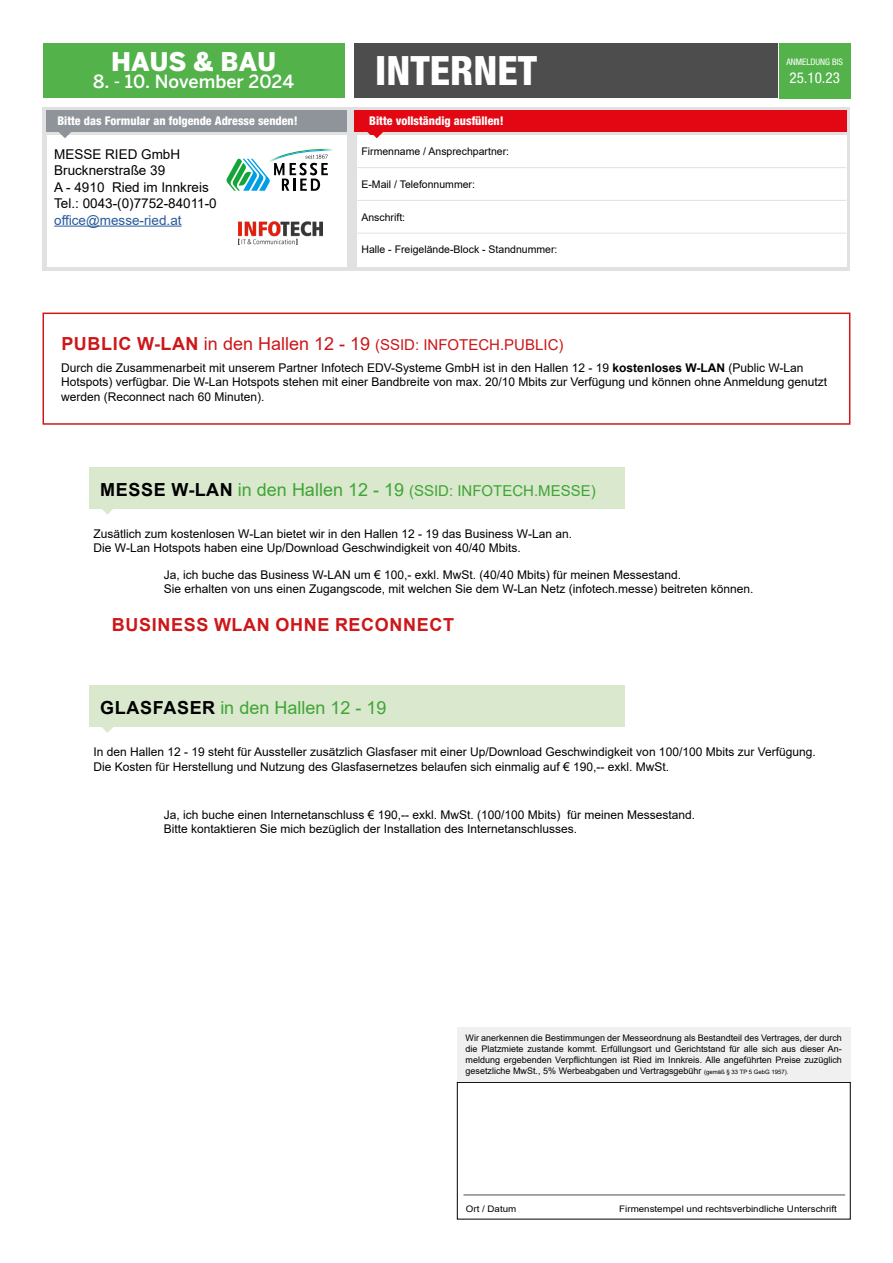
<style>
.page{position:relative;width:893px;height:1263px;background:#fff}
.page>*{position:absolute;margin:0;border:0;box-sizing:border-box;transform-origin:0 0}
.t1{font:800 condensed 40.5px "Helvetica Neue LT Std";color:#fff}
.t2{font:900 25.5px "Benton Sans";color:#fff}
.t3{font:18px "Arial";color:#3fa535}
.t4{font:700 18px "Arial";letter-spacing:.035em;color:#cd1719}
.t5{font:500 18px "Benton Sans";color:#fff}
.t6{font:15px "Arial";color:#cd1719}
.t7{font:15px "Arial";color:#3fa535}
.t8{font:condensed 15px "Helvetica Neue LT Std";color:#fff}
.t9{font:13.5px/16.5px "Arial";color:#000}
.t10{font:13.5px "Arial";color:#275b9b}
.t11{font:12px/14.4px "Arial";color:#000}
.t12{font:800 condensed 12px "Helvetica Neue LT Std";color:#fff}
.t13{font:10.5px "Arial";color:#000}
.t14{font:9px/10.8px "Arial";color:#000;text-align:justify}
.t15{font:9px "Arial";color:#000;scale:1.08 1}
.t16{font:condensed 9px "Helvetica Neue LT Std";color:#fff}
.s1{font-weight:700;font-size:18px}
.s2{font-size:18px}
.s3{font-weight:700}
.s4{font-weight:700;font-size:18px;color:#000}
.s5{font-weight:700;color:#000}
.s6{font-size:6px}
</style>
<div class="page">
<div style="left:43px;top:107px;width:807px;height:163px;background:#e1e1e1"></div>
<div style="left:47px;top:135px;width:300px;height:132px;background:#fff"></div>
<hr style="left:54px;top:226px;width:128px;height:1px;background:#275b9b">
<div style="left:354px;top:43px;width:423px;height:54px;background:#4d4d4d"></div>
<div style="left:47px;top:111px;width:300px;height:21px;background:#8f949b"></div>
<svg style="left:59px;top:132px;width:12px;height:6px"></svg>
<svg style="left:226px;top:149px;width:107px;height:42px"></svg>
<div style="left:357px;top:135px;width:489px;height:132px;background:#fff"></div>
<hr style="left:357px;top:167px;width:489px;height:1px;background:#e1e1e1">
<hr style="left:357px;top:200px;width:489px;height:1px;background:#e1e1e1">
<hr style="left:357px;top:233px;width:489px;height:1px;background:#e1e1e1">
<div style="left:357px;top:111px;width:489px;height:21px;background:#e30613"></div>
<svg style="left:367px;top:132px;width:16px;height:6px"></svg>
<img style="left:238px;top:221px;width:84px;height:23px">
<div style="left:779px;top:43px;width:71px;height:56px;background:#53b24a"></div>
<div style="left:89px;top:685px;width:536px;height:41px;background:#dae8ce"></div>
<svg style="left:91px;top:726px;width:33px;height:7px"></svg>
<div style="left:89px;top:467px;width:536px;height:41px;background:#dae8ce"></div>
<svg style="left:91px;top:508px;width:33px;height:7px"></svg>
<div style="left:43px;top:313px;width:807px;height:112px;border:2px solid #cd1719"></div>
<div style="left:43px;top:43px;width:301px;height:54px;background:#53b24a"></div>
<div style="left:457px;top:1082px;width:393px;height:137px;border:1px solid #000"></div>
<div style="left:457px;top:1027px;width:393px;height:54px;background:#f0f0f0"></div>
<hr style="left:463px;top:1195px;width:382px;height:1px;background:#4d4d4d">
<h2 class="t2" style="left:111px;top:47px;width:166px">HAUS &amp; BAU</h2>
<h3 class="t5" style="left:93px;top:71px;width:202px">8. - 10. November 2024</h3>
<h1 class="t1" style="left:375px;top:45px;width:163px">INTERNET</h1>
<p class="t12" style="left:57px;top:114px;width:242px">Bitte das Formular an folgende Adresse senden!</p>
<p class="t12" style="left:366px;top:114px;width:136px">Bit e vol ständig ausfül en!</p>
<p class="t13" style="left:361px;top:144px;width:149px">Firmenname / Ansprechpartner:</p>
<p class="t13" style="left:361px;top:177px;width:115px">E-Mail / Telefonnummer:</p>
<p class="t13" style="left:361px;top:210px;width:45px">Anschrift:</p>
<p class="t13" style="left:361px;top:242px;width:198px">Halle - Freigelände-Block - Standnummer:</p>
<p class="t12" style="left:369px;top:114px;width:136px">Bitte vollständig ausfüllen!</p>
<p class="t9" style="left:54px;top:146px;width:164px">MESSE RIED GmbH<br>Brucknerstraße 39<br>A - 4910 Ried im Innkreis<br>Tel.: 0043-(0)7752-84011-0</p>
<p class="t10" style="left:54px;top:211px;width:129px">office@messe-ried.at</p>
<p class="t16" style="left:786px;top:57px;width:58px">ANMELDUNG BIS</p>
<p class="t8" style="left:789px;top:69px;width:52px">25.10.23</p>
<p class="t6" style="left:61px;top:334px;width:504px"><span class="s1">PUBLIC W-LAN</span> <span class="s2">in den Hallen 12 - 19</span> (SSID: INFOTECH.PUBLIC)</p>
<p class="t11" style="left:61px;top:361px;width:768px">Durch die Zusammenarbeit mit unserem Partner Infotech EDV-Systeme GmbH ist in den Hallen 12 - 19 <span class="s3">kostenloses W-LAN</span> (Public W-Lan<br>Hotspots) verfügbar. Die W-Lan Hotspots stehen mit einer Bandbreite von max. 20/10 Mbits zur Verfügung und können ohne Anmeldung genutzt werden (Reconnect nach 60 Minuten).</p>
<p class="t7" style="left:100px;top:480px;width:497px"><span class="s4">MESSE W-LAN</span> <span class="s2">in den Hallen 12 - 19</span> (SSID: INFOTECH.MESSE)</p>
<p class="t11" style="left:94px;top:526px;width:480px">Zusätlich zum kostenlosen W-Lan bietet wir in den Hallen 12 - 19 das Business W-Lan an.<br>Die W-Lan Hotspots haben eine Up/Download Geschwindigkeit von 40/40 Mbits.</p>
<p class="t11" style="left:164px;top:567px;width:591px">Ja, ich buche das Business W-LAN um € 100,- exkl. MwSt. (40/40 Mbits) für meinen Messestand.<br>Sie erhalten von uns einen Zugangscode, mit welchen Sie dem W-Lan Netz (infotech.messe) beitreten können.</p>
<h3 class="t4" style="left:112px;top:612px;width:344px">BUSINESS WLAN OHNE RECONNECT</h3>
<h3 class="t3" style="left:100px;top:695px;width:288px"><span class="s5">GLASFASER</span> in den Hallen 12 - 19</h3>
<p class="t11" style="left:94px;top:745px;width:724px">In den Hallen 12 - 19 steht für Aussteller zusätzlich Glasfaser mit einer Up/Download Geschwindigkeit von 100/100 Mbits zur Verfügung.<br>Die Kosten für Herstellung und Nutzung des Glasfasernetzes belaufen sich einmalig auf € 190,-- exkl. MwSt.</p>
<p class="t11" style="left:164px;top:808px;width:533px">Ja, ich buche einen Internetanschluss € 190,-- exkl. MwSt. (100/100 Mbits) für meinen Messestand.<br>Bitte kontaktieren Sie mich bezüglich der Installation des Internetanschlusses.</p>
<p class="t14" style="left:466px;top:1032px;width:378px">Wir anerkennen die Bestimmungen der Messeordnung als Bestandteil des Vertrages, der durch die Platzmiete zustande kommt. Erfüllungsort und Gerichtstand für alle sich aus dieser An&shy;meldung ergebenden Verpflichtungen ist Ried im Innkreis. Alle angeführten Preise zuzüglich gesetzliche MwSt., 5% Werbeabgaben und Vertragsgebühr <span class="s6">(gemäß § 33 TP 5 GebG 1957).</span></p>
<p class="t15" style="left:466px;top:1202px;width:48px">Ort / Datum</p>
<p class="t15" style="left:619px;top:1202px;width:203px">Firmenstempel und rechtsverbindliche Unterschrift</p>
</div>
